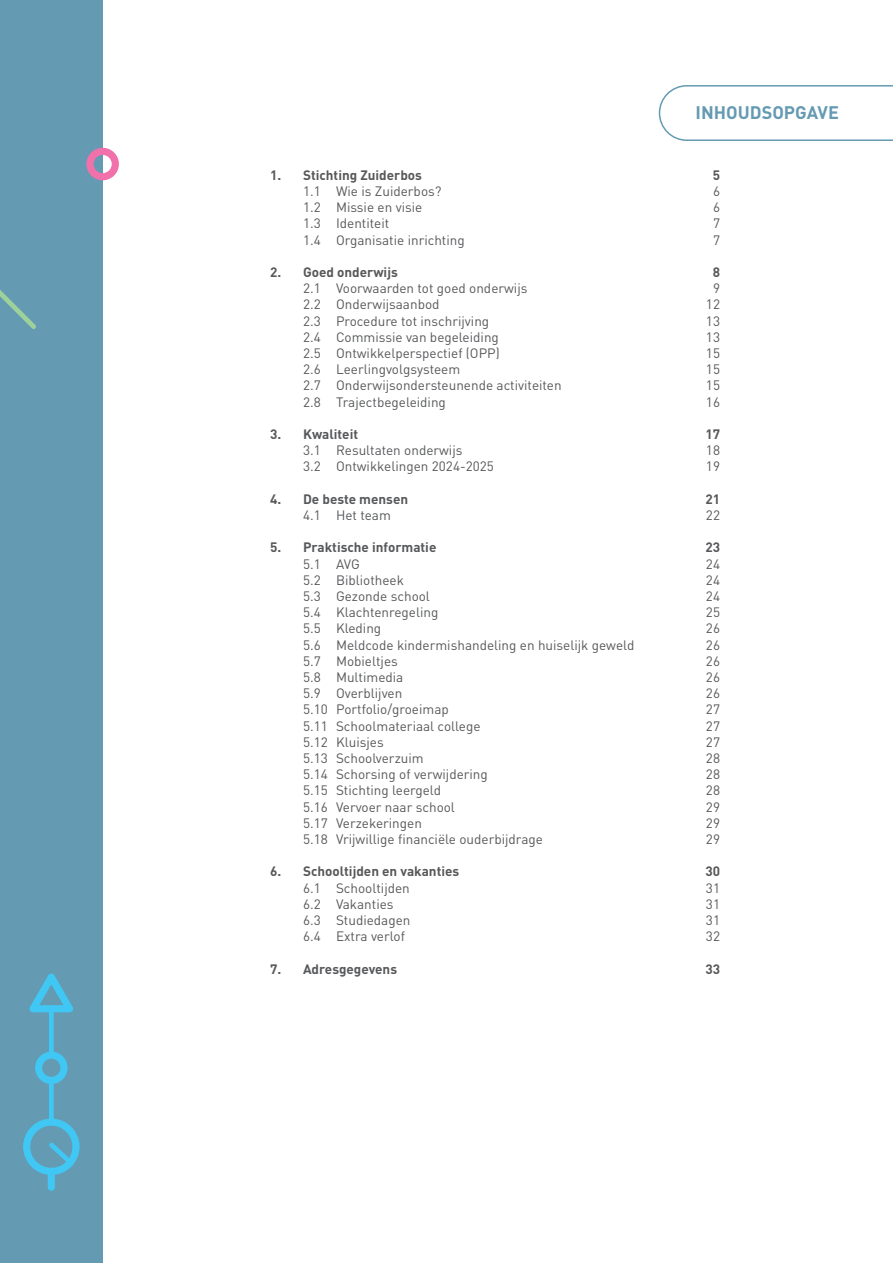
<style>
.page{position:relative;width:893px;height:1263px;background:#fff}
.page>*{position:absolute;margin:0;border:0;box-sizing:border-box;transform-origin:0 0}
.t1{font:700 18px "DIN";color:#649ab2}
.t2{font:13.5px "DIN";color:#57585a}
.t3{font:700 13.5px "DIN";color:#57585a}
</style>
<div class="page">
<div style="left:0;top:0;width:103px;height:1263px;background:#649ab2"></div>
<div style="left:48px;top:1168px;width:7px;height:23px;background:#40c7f4;border-radius:4px"></div>
<div style="left:49px;top:1078px;width:5px;height:46px;background:#40c7f4;border-radius:2px"></div>
<svg style="left:35px;top:1051px;width:33px;height:33px"></svg>
<svg style="left:23px;top:1118px;width:57px;height:57px"></svg>
<div style="left:49px;top:1011px;width:5px;height:46px;background:#40c7f4;border-radius:2px"></div>
<svg style="left:29px;top:973px;width:44px;height:39px"></svg>
<svg style="left:86px;top:148px;width:33px;height:32px"></svg>
<svg style="left:0;top:290px;width:36px;height:39px"></svg>
<svg style="left:658px;top:85px;width:235px;height:56px"></svg>
<h1 class="t1" style="left:696px;top:101px;width:145px">INHOUDSOPGAVE</h1>
<p class="t3" style="left:270px;top:166px;width:154px">1. Stichting Zuiderbos</p>
<p class="t3" style="left:713px;top:166px;width:9px">5</p>
<p class="t2" style="left:303px;top:183px;width:140px">1.1 Wie is Zuiderbos?</p>
<p class="t2" style="left:713px;top:183px;width:9px">6</p>
<p class="t2" style="left:303px;top:199px;width:121px">1.2 Missie en visie</p>
<p class="t2" style="left:713px;top:199px;width:9px">6</p>
<p class="t2" style="left:303px;top:215px;width:88px">1.3 Identiteit</p>
<p class="t2" style="left:713px;top:215px;width:9px">7</p>
<p class="t2" style="left:303px;top:231px;width:163px">1.4 Organisatie inrichting</p>
<p class="t2" style="left:713px;top:231px;width:9px">7</p>
<p class="t3" style="left:270px;top:263px;width:129px">2. Goed onderwijs</p>
<p class="t3" style="left:713px;top:263px;width:9px">8</p>
<p class="t2" style="left:303px;top:280px;width:226px">2.1 Voorwaarden tot goed onderwijs</p>
<p class="t2" style="left:713px;top:280px;width:9px">9</p>
<p class="t2" style="left:303px;top:296px;width:138px">2.2 Onderwijsaanbod</p>
<p class="t2" style="left:706px;top:296px;width:16px">12</p>
<p class="t2" style="left:303px;top:312px;width:188px">2.3 Procedure tot inschrijving</p>
<p class="t2" style="left:706px;top:312px;width:16px">13</p>
<p class="t2" style="left:303px;top:328px;width:197px">2.4 Commissie van begeleiding</p>
<p class="t2" style="left:706px;top:328px;width:16px">13</p>
<p class="t2" style="left:303px;top:345px;width:198px">2.5 Ontwikkelperspectief (OPP)</p>
<p class="t2" style="left:706px;top:345px;width:16px">15</p>
<p class="t2" style="left:303px;top:361px;width:159px">2.6 Leerlingvolgsysteem</p>
<p class="t2" style="left:706px;top:361px;width:16px">15</p>
<p class="t2" style="left:303px;top:377px;width:260px">2.7 Onderwijsondersteunende activiteiten</p>
<p class="t2" style="left:706px;top:377px;width:16px">15</p>
<p class="t2" style="left:303px;top:393px;width:144px">2.8 Trajectbegeleiding</p>
<p class="t2" style="left:706px;top:393px;width:16px">16</p>
<p class="t3" style="left:270px;top:425px;width:90px">3. Kwaliteit</p>
<p class="t3" style="left:705px;top:425px;width:16px">17</p>
<p class="t2" style="left:303px;top:442px;width:161px">3.1 Resultaten onderwijs</p>
<p class="t2" style="left:706px;top:442px;width:16px">18</p>
<p class="t2" style="left:303px;top:458px;width:192px">3.2 Ontwikkelingen 2024-2025</p>
<p class="t2" style="left:706px;top:458px;width:16px">19</p>
<p class="t3" style="left:270px;top:490px;width:140px">4. De beste mensen</p>
<p class="t3" style="left:705px;top:490px;width:16px">21</p>
<p class="t2" style="left:303px;top:507px;width:89px">4.1 Het team</p>
<p class="t2" style="left:706px;top:507px;width:16px">22</p>
<p class="t3" style="left:270px;top:539px;width:168px">5. Praktische informatie</p>
<p class="t3" style="left:705px;top:539px;width:16px">23</p>
<p class="t2" style="left:303px;top:555px;width:58px">5.1 AVG</p>
<p class="t2" style="left:706px;top:555px;width:16px">24</p>
<p class="t2" style="left:303px;top:571px;width:102px">5.2 Bibliotheek</p>
<p class="t2" style="left:706px;top:571px;width:16px">24</p>
<p class="t2" style="left:303px;top:588px;width:128px">5.3 Gezonde school</p>
<p class="t2" style="left:706px;top:588px;width:16px">24</p>
<p class="t2" style="left:303px;top:604px;width:137px">5.4 Klachtenregeling</p>
<p class="t2" style="left:706px;top:604px;width:16px">25</p>
<p class="t2" style="left:303px;top:620px;width:80px">5.5 Kleding</p>
<p class="t2" style="left:706px;top:620px;width:16px">26</p>
<p class="t2" style="left:303px;top:636px;width:333px">5.6 Meldcode kindermishandeling en huiselijk geweld</p>
<p class="t2" style="left:706px;top:636px;width:16px">26</p>
<p class="t2" style="left:303px;top:652px;width:96px">5.7 Mobieltjes</p>
<p class="t2" style="left:706px;top:652px;width:16px">26</p>
<p class="t2" style="left:303px;top:669px;width:102px">5.8 Multimedia</p>
<p class="t2" style="left:706px;top:669px;width:16px">26</p>
<p class="t2" style="left:303px;top:685px;width:101px">5.9 Overblijven</p>
<p class="t2" style="left:706px;top:685px;width:16px">26</p>
<p class="t2" style="left:303px;top:701px;width:147px">5.10 Portfolio/groeimap</p>
<p class="t2" style="left:706px;top:701px;width:16px">27</p>
<p class="t2" style="left:303px;top:717px;width:179px">5.11 Schoolmateriaal college</p>
<p class="t2" style="left:706px;top:717px;width:16px">27</p>
<p class="t2" style="left:303px;top:733px;width:82px">5.12 Kluisjes</p>
<p class="t2" style="left:706px;top:733px;width:16px">27</p>
<p class="t2" style="left:303px;top:750px;width:122px">5.13 Schoolverzuim</p>
<p class="t2" style="left:706px;top:750px;width:16px">28</p>
<p class="t2" style="left:303px;top:766px;width:186px">5.14 Schorsing of verwijdering</p>
<p class="t2" style="left:706px;top:766px;width:16px">28</p>
<p class="t2" style="left:303px;top:782px;width:140px">5.15 Stichting leergeld</p>
<p class="t2" style="left:706px;top:782px;width:16px">28</p>
<p class="t2" style="left:303px;top:798px;width:153px">5.16 Vervoer naar school</p>
<p class="t2" style="left:706px;top:798px;width:16px">29</p>
<p class="t2" style="left:303px;top:814px;width:120px">5.17 Verzekeringen</p>
<p class="t2" style="left:706px;top:814px;width:16px">29</p>
<p class="t2" style="left:303px;top:831px;width:242px">5.18 Vrijwillige financiële ouderbijdrage</p>
<p class="t2" style="left:706px;top:831px;width:16px">29</p>
<p class="t3" style="left:270px;top:863px;width:191px">6. Schooltijden en vakanties</p>
<p class="t3" style="left:705px;top:863px;width:16px">30</p>
<p class="t2" style="left:303px;top:879px;width:108px">6.1 Schooltijden</p>
<p class="t2" style="left:706px;top:879px;width:16px">31</p>
<p class="t2" style="left:303px;top:895px;width:92px">6.2 Vakanties</p>
<p class="t2" style="left:706px;top:895px;width:16px">31</p>
<p class="t2" style="left:303px;top:912px;width:109px">6.3 Studiedagen</p>
<p class="t2" style="left:706px;top:912px;width:16px">31</p>
<p class="t2" style="left:303px;top:928px;width:103px">6.4 Extra verlof</p>
<p class="t2" style="left:706px;top:928px;width:16px">32</p>
<p class="t3" style="left:270px;top:960px;width:129px">7. Adresgegevens</p>
<p class="t3" style="left:705px;top:960px;width:16px">33</p>
</div>
